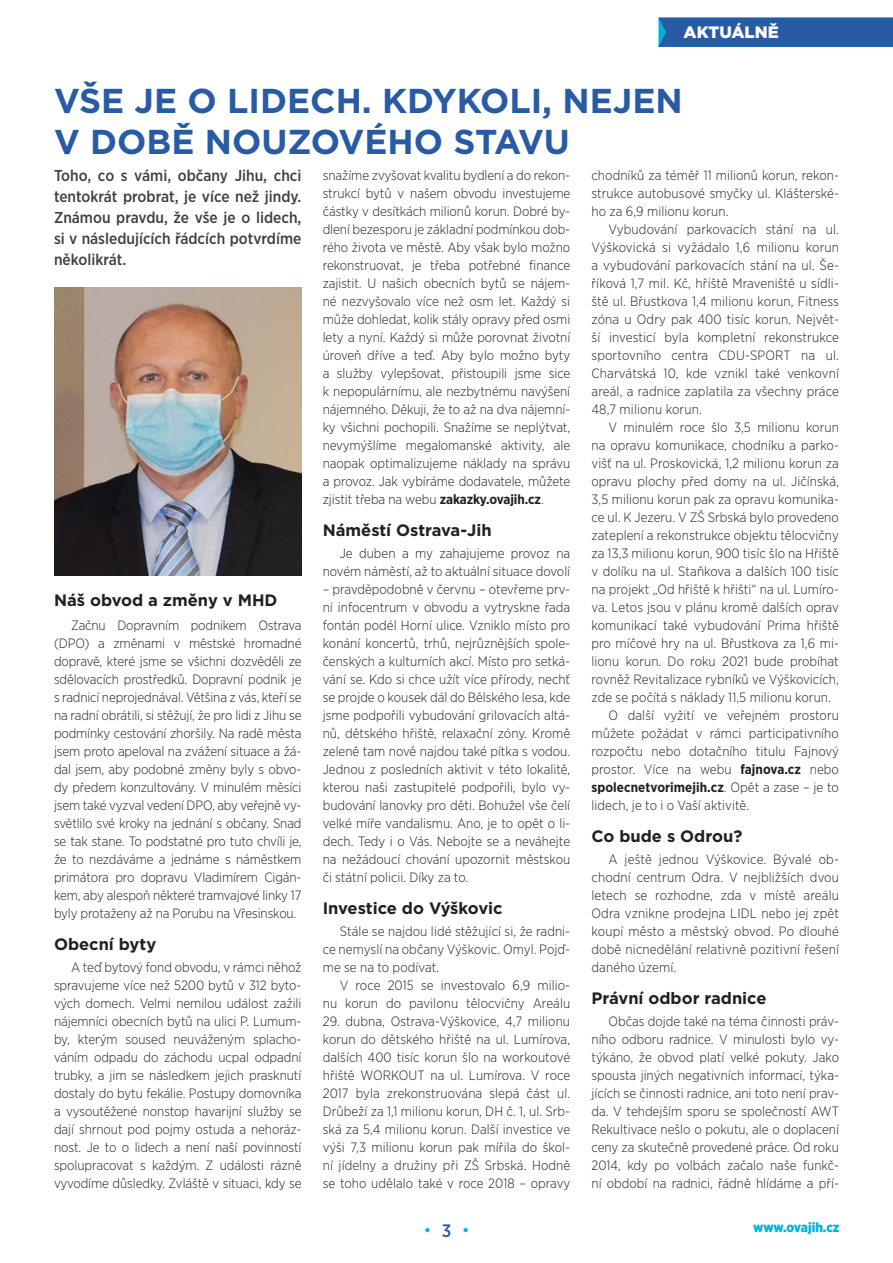
<style>
.page{position:relative;width:893px;height:1263px;background:#fff}
.page>*{position:absolute;margin:0;border:0;box-sizing:border-box;transform-origin:0 0}
.t1{font:700 34.5px/41.4px "Gotham";color:#295ba4}
.t2{font:500 18px "Gotham Narrow";color:#295ba4}
.t3{font:700 16.5px "Gotham";color:#231f20}
.t4{font:900 16.5px "Gotham";color:#fff}
.t5{font:500 15.75px/21px "Gotham Narrow";color:#404041;text-align:justify}
.t6{font:300 13.5px/18px "Gotham Narrow";letter-spacing:.005em;color:#231f20;text-align:justify}
.t7{font:700 13.5px "Gotham Narrow";letter-spacing:.005em;color:#231f20}
.t8{font:900 13.5px "Gotham Narrow";letter-spacing:-.005em;color:#00b3dc}
.s1{font-weight:700}
.s2{font-weight:300}
</style>
<div class="page">
<svg style="left:425px;top:1228px;width:4px;height:4px"></svg>
<svg style="left:463px;top:1228px;width:5px;height:4px"></svg>
<div style="left:659px;top:18px;width:234px;height:29px;background:#295ba4"></div>
<img style="left:54px;top:287px;width:247px;height:288px">
<p class="t4" style="left:684px;top:25px;width:97px">AKTUÁLNĚ</p>
<h1 class="t1" style="left:54px;top:83px;width:630px">VŠE JE O LIDECH. KDYKOLI, NEJEN<br>V DOBĚ NOUZOVÉHO STAVU</h1>
<p class="t5" style="left:54px;top:167px;width:249px">Toho, co s vámi, občany Jihu, chci tentokrát probrat, je více než jindy.<br>Známou pravdu, že vše je o lidech, si v následujících řádcích potvrdíme několikrát.</p>
<p class="t6" style="left:591px;top:167px;width:249px">chodníků za téměř 11 milionů korun, rekon&shy;strukce autobusové smyčky ul. Klášterské&shy;ho za 6,9 milionu korun.</p>
<p class="t6" style="left:591px;top:221px;width:249px;text-indent:17px">Vybudování parkovacích stání na ul.<br>Výškovická si vyžádalo 1,6 milionu korun a vybudování parkovacích stání na ul. Še&shy;říková 1,7 mil. Kč, hřiště Mraveniště u sídli&shy;ště ul. Břustkova 1,4 milionu korun, Fitness zóna u Odry pak 400 tisíc korun. Největ&shy;ší investicí byla kompletní rekonstrukce sportovního centra CDU-SPORT na ul.<br>Charvátská 10, kde vznikl také venkovní areál, a radnice zaplatila za všechny práce 48,7 milionu korun.</p>
<p class="t6" style="left:608px;top:419px;width:232px">V minulém roce šlo 3,5 milionu korun</p>
<p class="t6" style="left:591px;top:437px;width:249px">na opravu komunikace, chodníku a parko-</p>
<p class="t6" style="left:591px;top:455px;width:249px">višť na ul. Proskovická, 1,2 milionu korun za</p>
<p class="t6" style="left:591px;top:473px;width:249px">opravu plochy před domy na ul. Jičínská,</p>
<p class="t6" style="left:591px;top:491px;width:249px">3,5 milionu korun pak za opravu komunika-</p>
<p class="t6" style="left:591px;top:509px;width:249px">ce ul. K Jezeru. V ZŠ Srbská bylo provedeno</p>
<p class="t6" style="left:591px;top:527px;width:249px">zateplení a rekonstrukce objektu tělocvičny</p>
<p class="t6" style="left:591px;top:545px;width:249px">za 13,3 milionu korun, 900 tisíc šlo na Hřiště</p>
<p class="t6" style="left:591px;top:563px;width:249px">v dolíku na ul. Staňkova a dalších 100 tisíc</p>
<p class="t6" style="left:591px;top:581px;width:249px">na projekt „Od hřiště k hřišti“ na ul. Lumíro-</p>
<p class="t6" style="left:591px;top:599px;width:249px">va. Letos jsou v plánu kromě dalších oprav</p>
<p class="t6" style="left:591px;top:617px;width:249px">komunikací také vybudování Prima hřiště</p>
<p class="t6" style="left:591px;top:635px;width:249px">pro míčové hry na ul. Břustkova za 1,6 mi-</p>
<p class="t6" style="left:591px;top:653px;width:249px">lionu korun. Do roku 2021 bude probíhat</p>
<p class="t6" style="left:591px;top:671px;width:249px">rovněž Revitalizace rybníků ve Výškovicích,</p>
<p class="t6" style="left:591px;top:689px;width:241px">zde se počítá s náklady 11,5 milionu korun.</p>
<p class="t6" style="left:608px;top:707px;width:232px">O další vyžití ve veřejném prostoru</p>
<p class="t6" style="left:591px;top:725px;width:249px">můžete požádat v rámci participativního</p>
<p class="t6" style="left:591px;top:743px;width:249px">rozpočtu nebo dotačního titulu Fajnový</p>
<p class="t6" style="left:591px;top:761px;width:249px">prostor. Více na webu <span class="s1">fajnova.cz</span> nebo</p>
<p class="t7" style="left:591px;top:782px;width:249px">spolecnetvorimejih.cz<span class="s2">. Opět a zase – je to</span></p>
<p class="t6" style="left:591px;top:797px;width:159px">lidech, je to i o Vaší aktivitě.</p>
<p class="t3" style="left:591px;top:829px;width:152px">Co bude s Odrou?</p>
<p class="t6" style="left:591px;top:851px;width:249px;text-indent:17px">A ještě jednou Výškovice. Bývalé ob&shy;chodní centrum Odra. V nejbližších dvou letech se rozhodne, zda v místě areálu Odra vznikne prodejna LIDL nebo jej zpět koupí město a městský obvod. Po dlouhé době nicnedělání relativně pozitivní řešení daného území.</p>
<p class="t3" style="left:591px;top:991px;width:177px">Právní odbor radnice</p>
<p class="t6" style="left:591px;top:1013px;width:249px;text-indent:17px">Občas dojde také na téma činnosti práv&shy;ního odboru radnice. V minulosti bylo vy&shy;týkáno, že obvod platí velké pokuty. Jako spousta jiných negativních informací, týka&shy;jících se činnosti radnice, ani toto není prav&shy;da. V tehdejším sporu se společností AWT Rekultivace nešlo o pokutu, ale o doplacení ceny za skutečně provedené práce. Od roku 2014, kdy po volbách začalo naše funkč&shy;ní období na radnici, řádně hlídáme a pří-</p>
<p class="t6" style="left:323px;top:167px;width:249px">snažíme zvyšovat kvalitu bydlení a do rekon&shy;strukcí bytů v našem obvodu investujeme částky v desítkách milionů korun. Dobré by&shy;dlení bezesporu je základní podmínkou dob&shy;rého života ve městě. Aby však bylo možno rekonstruovat, je třeba potřebné finance zajistit. U našich obecních bytů se nájem&shy;né nezvyšovalo více než osm let. Každý si může dohledat, kolik stály opravy před osmi lety a nyní. Každý si může porovnat životní úroveň dříve a teď. Aby bylo možno byty a služby vylepšovat, přistoupili jsme sice k nepopulárnímu, ale nezbytnému navýšení nájemného. Děkuji, že to až na dva nájemní&shy;ky všichni pochopili. Snažíme se neplýtvat, nevymýšlíme megalomanské aktivity, ale naopak optimalizujeme náklady na správu a provoz. Jak vybíráme dodavatele, můžete zjistit třeba na webu <span class="s1">zakazky.ovajih.cz</span>.</p>
<p class="t3" style="left:323px;top:523px;width:170px">Náměstí Ostrava-Jih</p>
<p class="t6" style="left:323px;top:545px;width:249px;text-align:right">Je duben a my zahajujeme provoz na novém náměstí, až to aktuální situace dovolí</p>
<p class="t6" style="left:323px;top:581px;width:249px">– pravděpodobně v červnu – otevřeme prv&shy;ní infocentrum v obvodu a vytryskne řada fontán podél Horní ulice. Vzniklo místo pro konání koncertů, trhů, nejrůznějších spole&shy;čenských a kulturních akcí. Místo pro setká&shy;vání se. Kdo si chce užít více přírody, nechť se projde o kousek dál do Bělského lesa, kde jsme podpořili vybudování grilovacích altá&shy;nů, dětského hřiště, relaxační zóny. Kromě zeleně tam nově najdou také pítka s vodou.<br>Jednou z posledních aktivit v této lokalitě, kterou naši zastupitelé podpořili, bylo vy&shy;budování lanovky pro děti. Bohužel vše čelí velké míře vandalismu. Ano, je to opět o li&shy;dech. Tedy i o Vás. Nebojte se a neváhejte na nežádoucí chování upozornit městskou či státní policii. Díky za to.</p>
<p class="t3" style="left:323px;top:901px;width:181px">Investice do Výškovic</p>
<p class="t6" style="left:323px;top:923px;width:249px;text-indent:17px">Stále se najdou lidé stěžující si, že radni&shy;ce nemyslí na občany Výškovic. Omyl. Pojď&shy;me se na to podívat.</p>
<p class="t6" style="left:323px;top:977px;width:249px;text-align:right">V roce 2015 se investovalo 6,9 milio&shy;nu korun do pavilonu tělocvičny Areálu</p>
<p class="t6" style="left:323px;top:1013px;width:249px">29. dubna, Ostrava-Výškovice, 4,7 milionu korun do dětského hřiště na ul. Lumírova, dalších 400 tisíc korun šlo na workoutové hřiště WORKOUT na ul. Lumírova. V roce 2017 byla zrekonstruována slepá část ul.<br>Drůbeží za 1,1 milionu korun, DH č. 1, ul. Srb&shy;ská za 5,4 milionu korun. Další investice ve výši 7,3 milionu korun pak mířila do škol&shy;ní jídelny a družiny při ZŠ Srbská. Hodně se toho udělalo také v roce 2018 – opravy</p>
<p class="t3" style="left:54px;top:593px;width:225px">Náš obvod a změny v MHD</p>
<p class="t6" style="left:54px;top:617px;width:249px;text-indent:17px">Začnu Dopravním podnikem Ostrava (DPO) a změnami v městské hromadné dopravě, které jsme se všichni dozvěděli ze sdělovacích prostředků. Dopravní podnik je s radnicí neprojednával. Většina z vás, kteří se na radní obrátili, si stěžují, že pro lidi z Jihu se podmínky cestování zhoršily. Na radě města jsem proto apeloval na zvážení situace a žá&shy;dal jsem, aby podobné změny byly s obvo&shy;dy předem konzultovány. V minulém měsíci jsem také vyzval vedení DPO, aby veřejně vy&shy;světlilo své kroky na jednání s občany. Snad se tak stane. To podstatné pro tuto chvíli je, že to nezdáváme a jednáme s náměstkem primátora pro dopravu Vladimírem Cigán&shy;kem, aby alespoň některé tramvajové linky 17 byly protaženy až na Porubu na Vřesinskou.</p>
<p class="t3" style="left:54px;top:937px;width:104px">Obecní byty</p>
<p class="t6" style="left:54px;top:959px;width:249px;text-indent:17px">A teď bytový fond obvodu, v rámci něhož spravujeme více než 5200 bytů v 312 byto&shy;vých domech. Velmi nemilou událost zažili nájemníci obecních bytů na ulici P. Lumum&shy;by, kterým soused neuváženým splacho&shy;váním odpadu do záchodu ucpal odpadní trubky, a jim se následkem jejich prasknutí dostaly do bytu fekálie. Postupy domovníka a vysoutěžené nonstop havarijní služby se dají shrnout pod pojmy ostuda a nehoráz&shy;nost. Je to o lidech a není naší povinností spolupracovat s každým. Z události rázně vyvodíme důsledky. Zvláště v situaci, kdy se</p>
<h2 class="t2" style="left:442px;top:1222px;width:11px">3</h2>
<p class="t8" style="left:753px;top:1222px;width:88px">www.ovajih.cz</p>
</div>
